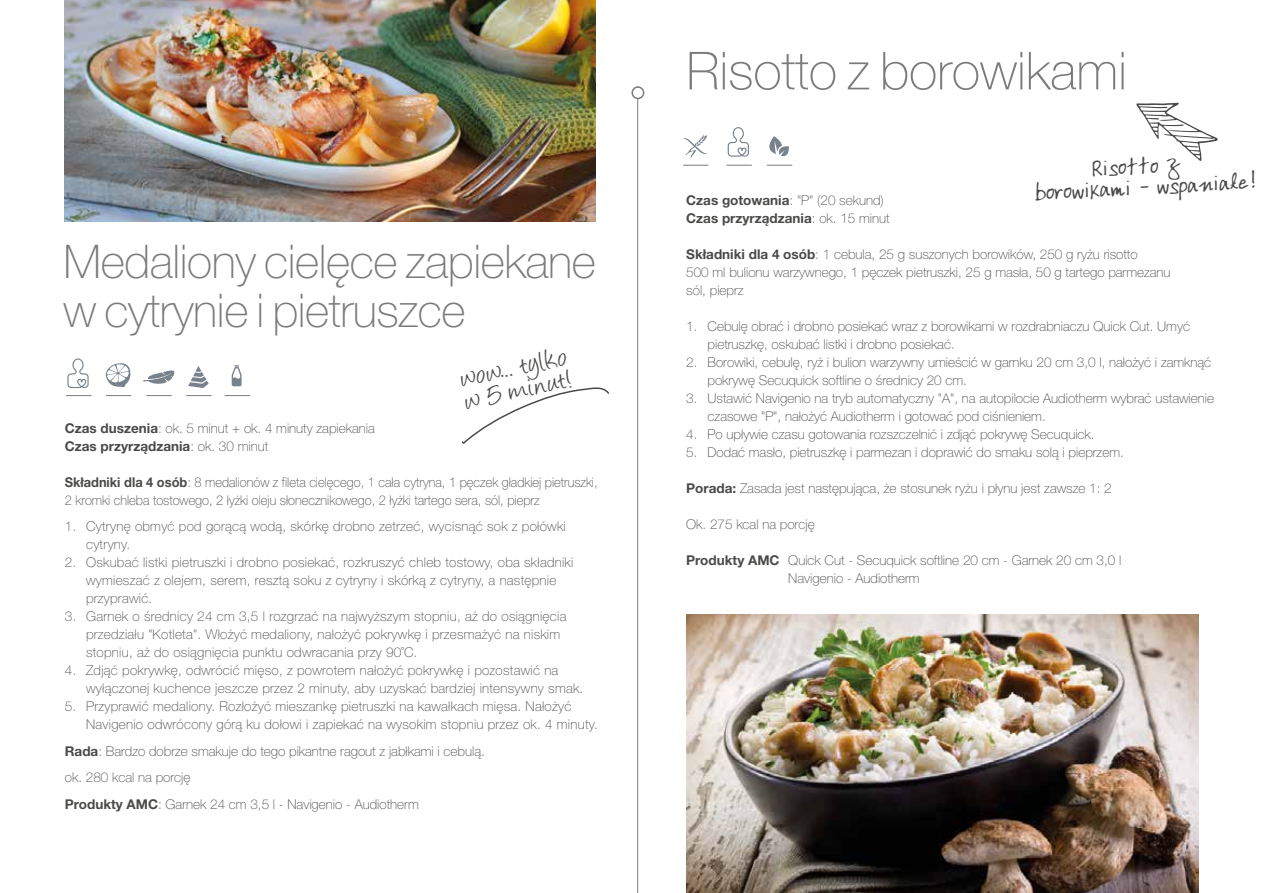
<style>
.page{position:relative;width:1263px;height:893px;background:#fff}
.page>*{position:absolute;margin:0;border:0;box-sizing:border-box;transform-origin:0 0}
.t1{font:100 52.5px "Helvetica Neue East A";color:#7c7b7b}
.t2{font:100 46.5px/49.5px "Helvetica Neue East A";letter-spacing:-.01em;color:#7c7b7b}
.t3{font:31.5px/22.5px "Angelina";color:#4a4a49}
.t4{font:22.5px/21px "Ardleys Hand";color:#4a4a49}
.t5{font:100 13.5px/18px "Helvetica Neue East A";color:#4a4a49}
.t6{font:100 13.5px/18px "Helvetica Neue East A";letter-spacing:.02em;color:#4a4a49}
.t7{font:100 13.5px/18px "Helvetica Neue East A";color:#4a4a49;scale:.95 1}
.t8{font:700 13.5px/18px "Helvetica Neue East A";color:#4a4a49}
.s1{font-weight:700}
.s2{font-family:"Helvetica Neue"}
.s3{font-family:"Helvetica Neue";font-weight:100}
.s4{font-weight:100}
</style>
<div class="page">
<img style="left:64px;top:0;width:532px;height:221px">
<img style="left:686px;top:615px;width:512px;height:278px">
<hr style="left:637px;top:86px;width:1px;height:807px;background:#7c7b7b">
<div style="left:632px;top:87px;width:12px;height:11px;background:#fff;border-radius:50%"></div>
<div style="left:631px;top:86px;width:13px;height:13px;border:2px solid #7c7b7b;border-radius:50%"></div>
<svg style="left:1136px;top:103px;width:81px;height:58px"></svg>
<svg style="left:143px;top:370px;width:32px;height:14px"></svg>
<svg style="left:67px;top:358px;width:22px;height:30px"></svg>
<svg style="left:232px;top:365px;width:10px;height:21px"></svg>
<svg style="left:105px;top:363px;width:25px;height:24px"></svg>
<svg style="left:188px;top:366px;width:21px;height:22px"></svg>
<svg style="left:146px;top:395px;width:26px;height:1px"></svg>
<svg style="left:106px;top:395px;width:25px;height:1px"></svg>
<svg style="left:186px;top:395px;width:26px;height:1px"></svg>
<svg style="left:66px;top:395px;width:25px;height:1px"></svg>
<svg style="left:225px;top:395px;width:25px;height:1px"></svg>
<svg style="left:683px;top:135px;width:24px;height:23px"></svg>
<svg style="left:728px;top:127px;width:21px;height:30px"></svg>
<svg style="left:769px;top:136px;width:20px;height:21px"></svg>
<svg style="left:683px;top:165px;width:25px;height:1px"></svg>
<svg style="left:767px;top:165px;width:25px;height:1px"></svg>
<svg style="left:726px;top:165px;width:26px;height:1px"></svg>
<svg style="left:461px;top:387px;width:148px;height:57px"></svg>
<h2 class="t2" style="left:64px;top:238px;width:534px">Medaliony cielęce zapiekane w cytrynie i pietruszce</h2>
<h3 class="t3" style="left:459px;top:371px;width:110px;rotate:-12deg">wow... tylko w 5 minut!</h3>
<p class="t5" style="left:65px;top:419px;width:312px"><span class="s1">Czas duszenia</span><span class="s2">:</span> ok. 5 minut + ok. 4 minuty zapiekania<br><span class="s1">Czas przyrządzania</span><span class="s2">:</span> ok. 30 minut</p>
<p class="t7" style="left:65px;top:473px;width:562px"><span class="s1">Składniki dla 4 osób</span><span class="s2">:</span> 8 medalionów z fileta cielęcego, 1 cała cytryna, 1 pęczek gładkiej pietruszki,<br>2 kromki chleba tostowego, 2 łyżki oleju słonecznikowego, 2 łyżki tartego sera, sól, pieprz</p>
<p class="t6" style="left:86px;top:518px;width:481px;text-indent:-21px">1. Cytrynę obmyć pod gorącą wodą, skórkę drobno zetrzeć, wycisnąć sok z połówki cytryny.</p>
<p class="t6" style="left:86px;top:554px;width:489px;text-indent:-21px">2. Oskubać listki pietruszki i drobno posiekać, rozkruszyć chleb tostowy, oba składniki wymieszać z olejem, serem, resztą soku z cytryny i skórką z cytryny, a następnie przyprawić.</p>
<p class="t6" style="left:86px;top:608px;width:482px;text-indent:-21px">3. Garnek o średnicy 24 cm 3,5 l rozgrzać na najwyższym stopniu, aż do osiągnięcia przedziału "Kotleta". Włożyć medaliony, nałożyć pokrywkę i przesmażyć na niskim stopniu, aż do osiągnięcia punktu odwracania przy 90˚C.</p>
<p class="t6" style="left:86px;top:662px;width:499px;text-indent:-21px">4. Zdjąć pokrywkę, odwrócić mięso, z powrotem nałożyć pokrywkę i pozostawić na wyłączonej kuchence jeszcze przez 2 minuty, aby uzyskać bardziej intensywny smak.</p>
<p class="t6" style="left:86px;top:698px;width:513px;text-indent:-21px">5. Przyprawić medaliony. Rozłożyć mieszankę pietruszki na kawałkach mięsa. Nałożyć<br>Navigenio odwrócony górą ku dołowi i zapiekać na wysokim stopniu przez ok. 4 minuty.</p>
<p class="t5" style="left:65px;top:738px;width:422px;line-height:26.5px"><span class="s1">Rada</span><span class="s2">:</span> Bardzo dobrze smakuje do tego pikantne ragout z jabłkami i cebulą. ok. 280 kcal na porcję<br><span class="s1">Produkty AMC</span><span class="s2">:</span> Garnek 24 cm 3,5 l - Navigenio - Audiotherm</p>
<h1 class="t1" style="left:686px;top:42px;width:442px">Risotto z borowikami</h1>
<h3 class="t4" style="left:1032px;top:160px;width:222px;text-indent:57px;rotate:-3deg">Risotto z borowikami - wspaniałe!</h3>
<p class="t8" style="left:686px;top:191px;width:205px">Czas gotowania<span class="s3">:</span> <span class="s4">"P" (20 sekund)<br></span>Czas przyrządzania<span class="s3">:</span> <span class="s4">ok. 15 minut</span></p>
<p class="t5" style="left:686px;top:246px;width:486px"><span class="s1">Składniki dla 4 osób</span><span class="s2">:</span> 1 cebula, 25 g suszonych borowików, 250 g ryżu risotto<br>500 ml bulionu warzywnego, 1 pęczek pietruszki, 25 g masła, 50 g tartego parmezanu sól, pieprz</p>
<p class="t5" style="left:707px;top:318px;width:484px;text-indent:-21px">1. Cebulę obrać i drobno posiekać wraz z borowikami w rozdrabniaczu Quick Cut. Umyć pietruszkę, oskubać listki i drobno posiekać.</p>
<p class="t5" style="left:707px;top:354px;width:505px;text-indent:-21px">2. Borowiki, cebulę, ryż i bulion warzywny umieścić w garnku 20 cm 3,0 l, nałożyć i zamknąć pokrywę Secuquick softline o średnicy 20 cm.</p>
<p class="t5" style="left:707px;top:390px;width:508px;text-indent:-21px">3. Ustawić Navigenio na tryb automatyczny "A", na autopilocie Audiotherm wybrać ustawienie czasowe "P", nałożyć Audiotherm i gotować pod ciśnieniem.</p>
<p class="t5" style="left:686px;top:426px;width:410px">4. Po upływie czasu gotowania rozszczelnić i zdjąć pokrywę Secuquick.</p>
<p class="t5" style="left:686px;top:444px;width:439px">5. Dodać masło, pietruszkę i parmezan i doprawić do smaku solą i pieprzem.</p>
<p class="t5" style="left:686px;top:480px;width:427px"><span class="s1">Porada:</span> Zasada jest następująca, że stosunek ryżu i płynu jest zawsze 1: 2</p>
<p class="t5" style="left:686px;top:516px;width:130px">Ok. 275 kcal na porcję</p>
<p class="t5" style="left:788px;top:552px;width:335px;text-indent:-102px"><span class="s1">Produkty AMC</span> Quick Cut - Secuquick softline 20 cm - Garnek 20 cm 3,0 l<br>Navigenio - Audiotherm</p>
</div>
